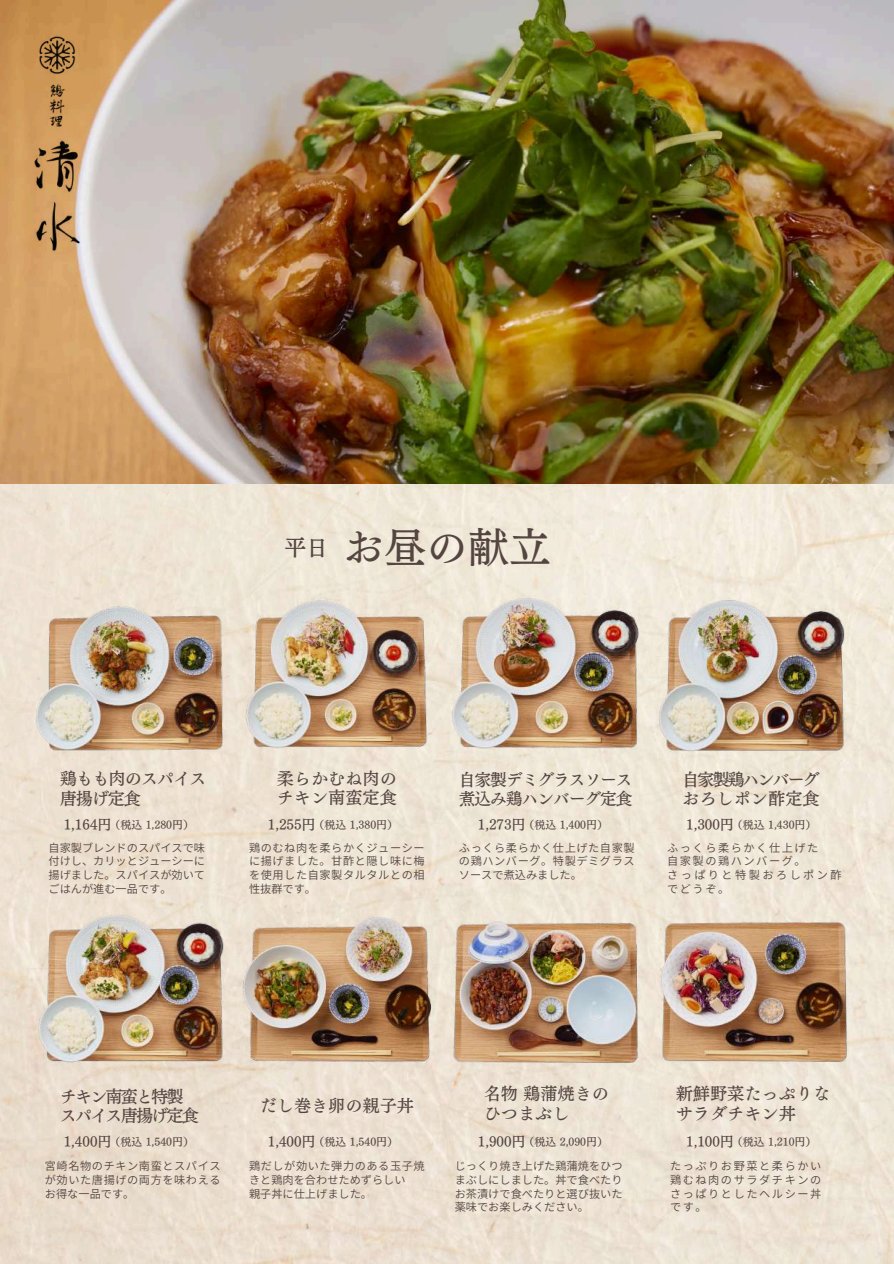
<style>
.page{position:relative;width:894px;height:1264px;background:#fff}
.page>*{position:absolute;margin:0;border:0;box-sizing:border-box;transform-origin:0 0}
.t1{font:41.55px "Canva Telop Min Pro N D";color:#544541}
.t2{font:22.05px "Canva Telop Min Pro N D";color:#544541}
.t3{font:17.1px/19.5px "Canva Telop Min Pro N D";color:#544541}
.t4{font:17.1px/19.5px "Canva Telop Min Pro N D";letter-spacing:-.065em;color:#544541}
.t5{font:17.1px/19.5px "Canva Telop Min Pro N D";letter-spacing:-.11em;color:#544541}
.t6{font:17.1px/19.5px "Canva Telop Min Pro N D";letter-spacing:-.055em;color:#544541}
.t7{font:16.8px/19.2px "Canva Telop Min Pro N D";letter-spacing:-.065em;color:#544541}
.t8{font:11.25px/13.6px "Gen Shin Gothic";letter-spacing:.05em;color:#544541;text-align:justify}
.t9{font:11.25px/13.6px "Gen Shin Gothic";letter-spacing:.14em;color:#544541}
.t10{font:11.25px/13.6px "Gen Shin Gothic";color:#544541}
.t11{font:10.95px "Canva Telop Min Pro N D";color:#544541}
.s1{font-size:14.1px}
</style>
<div class="page">
<img style="left:0;top:0;width:893px;height:484px">
<img style="left:13px;top:12px;width:86px;height:260px">
<img style="left:30px;top:602px;width:206px;height:159px">
<img style="left:245px;top:596px;width:183px;height:152px">
<img style="left:441px;top:594px;width:211px;height:167px">
<img style="left:655px;top:596px;width:199px;height:158px">
<img style="left:32px;top:912px;width:201px;height:159px">
<img style="left:230px;top:918px;width:214px;height:149px">
<img style="left:646px;top:905px;width:217px;height:171px">
<img style="left:450px;top:916px;width:193px;height:151px">
<h2 class="t2" style="left:284px;top:536px;width:37px">平日</h2>
<h1 class="t1" style="left:342px;top:526px;width:207px">お昼の献立</h1>
<h3 class="t6" style="left:60px;top:769px;width:148px">鶏もも肉のスパイス唐揚げ定食</h3>
<h3 class="t3" style="left:277px;top:768px;width:121px">柔らかむね肉のチキン南蛮定食</h3>
<h3 class="t7" style="left:459px;top:769px;width:175px">自家製デミグラスソース煮込み鶏ハンバーグ定食</h3>
<p class="t11" style="left:64px;top:819px;width:132px"><span class="s1">1,164円</span>（税込 1,280円）</p>
<p class="t11" style="left:268px;top:819px;width:132px"><span class="s1">1,255円</span>（税込 1,380円）</p>
<p class="t11" style="left:477px;top:819px;width:132px"><span class="s1">1,273円</span>（税込 1,400円）</p>
<p class="t11" style="left:686px;top:819px;width:132px"><span class="s1">1,300円</span>（税込 1,430円）</p>
<h3 class="t4" style="left:682px;top:769px;width:139px">自家製鶏ハンバーグおろしポン酢定食</h3>
<p class="t9" style="left:667px;top:840px;width:176px">ふっくら柔らかく仕上げた<br>自家製の鶏ハンバーグ。<br>さっぱりと特製おろしポン酢でどうぞ。</p>
<p class="t8" style="left:48px;top:840px;width:158px">自家製ブレンドのスパイスで味付けし、カリッとジューシーに揚げました。スパイスが効いてごはんが進む一品です。</p>
<p class="t8" style="left:249px;top:840px;width:177px">鶏のむね肉を柔らかくジューシーに揚げました。甘酢と隠し味に梅を使用した自家製タルタルとの相性抜群です。</p>
<p class="t8" style="left:459px;top:840px;width:177px">ふっくら柔らかく仕上げた自家製の鶏ハンバーグ。特製デミグラスソースで煮込みました。</p>
<h3 class="t5" style="left:60px;top:1086px;width:140px">チキン南蛮と特製スパイス唐揚げ定食</h3>
<h3 class="t3" style="left:260px;top:1095px;width:156px">だし巻き卵の親子丼</h3>
<h3 class="t3" style="left:483px;top:1084px;width:127px">名物鶏蒲焼きのひつまぶし</h3>
<p class="t11" style="left:64px;top:1135px;width:132px"><span class="s1">1,400円</span>（税込 1,540円）</p>
<p class="t11" style="left:268px;top:1135px;width:132px"><span class="s1">1,400円</span>（税込 1,540円）</p>
<p class="t11" style="left:477px;top:1135px;width:132px"><span class="s1">1,900円</span>（税込 2,090円）</p>
<p class="t11" style="left:686px;top:1135px;width:132px"><span class="s1">1,100円</span>（税込 1,210円）</p>
<h3 class="t3" style="left:675px;top:1084px;width:156px">新鮮野菜たっぷりなサラダチキン丼</h3>
<p class="t8" style="left:669px;top:1159px;width:153px">たっぷりお野菜と柔らかい鶏むね肉のサラダチキンのさっぱりとしたヘルシー丼です。</p>
<p class="t8" style="left:45px;top:1159px;width:177px">宮崎名物のチキン南蛮とスパイスが効いた唐揚げの両方を味わえるお得な一品です。</p>
<p class="t10" style="left:249px;top:1159px;width:177px">鶏だしが効いた弾力のある玉子焼きと鶏肉を合わせためずらしい<br>親子丼に仕上げました。</p>
<p class="t8" style="left:454px;top:1159px;width:169px">じっくり焼き上げた鶏蒲焼をひつまぶしにしました。丼で食べたりお茶漬けで食べたりと選び抜いた薬味でお楽しみください。</p>
</div>
